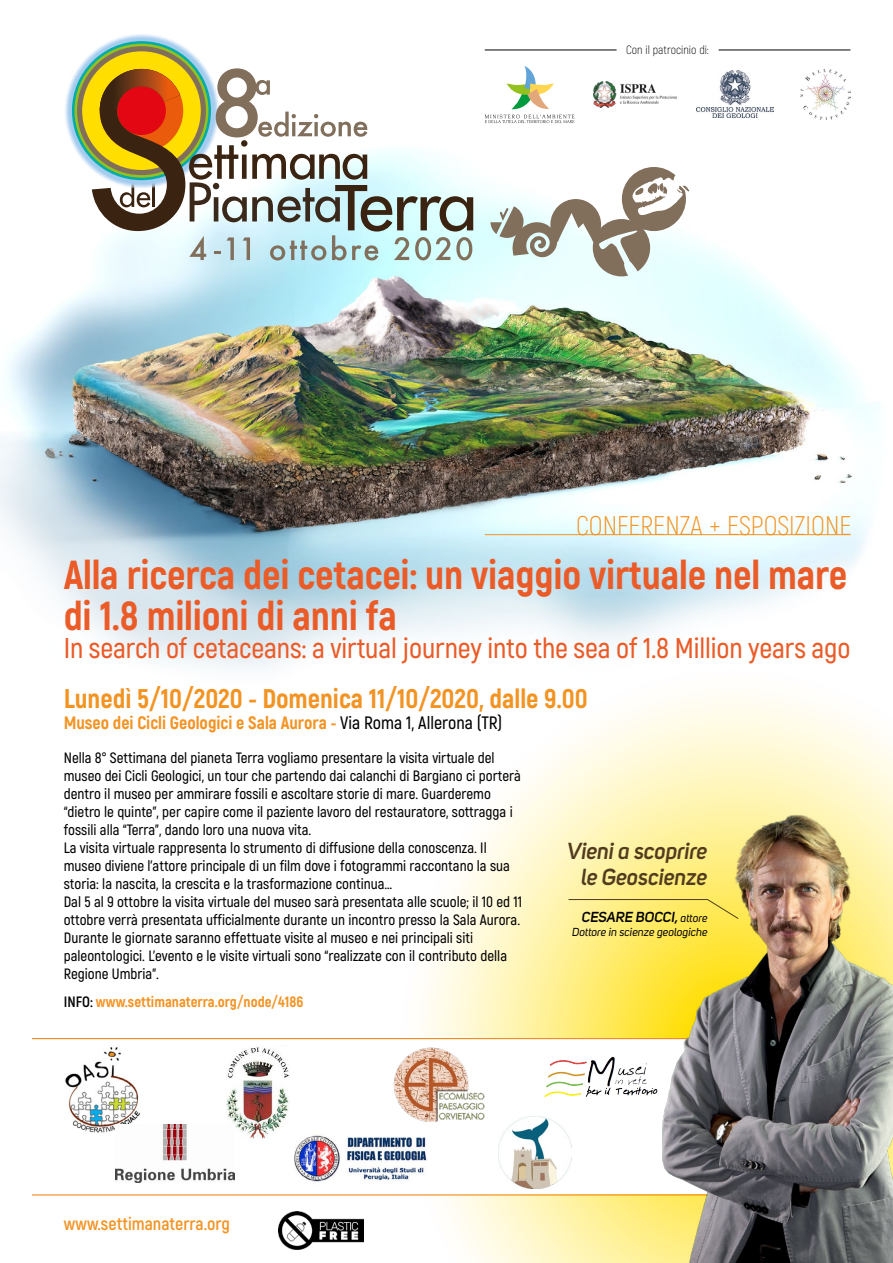
<style>
.page{position:relative;width:893px;height:1263px;background:#fff}
.page>*{position:absolute;margin:0;border:0;box-sizing:border-box;transform-origin:0 0}
.t1{font:800 40.5px/40.5px "Akrobat";letter-spacing:-.005em;color:#eb5b27}
.t2{font:600 28.5px "Akrobat";letter-spacing:-.005em;color:#eb5b27}
.t3{font:800 27px "Akrobat";color:#f39322}
.t4{font:300 27px "Akrobat";color:#f39322}
.t5{font:italic 600 22.95px/25.8px "Uni Sans";letter-spacing:-.01em;color:#513c1e;text-align:right}
.t6{font:800 18px "Akrobat";color:#f39322}
.t7{font:700 18px "Akrobat";color:#f39322}
.t8{font:600 15px/18px "Akrobat";color:#000}
.t9{font:800 15px "Akrobat";color:#f39322}
.t10{font:italic 600 14.4px "Uni Sans";color:#000}
.t11{font:300 12px "Akrobat";color:#000}
.t12{font:italic 11.4px "Uni Sans";color:#000}
.s1{font-weight:600;color:#000}
.s2{font-weight:700;color:#000}
.s3{font-size:12.9px}
.s4{font-weight:400;font-size:11.4px}
</style>
<div class="page">
<img style="left:0;top:49px;width:879px;height:1201px">
<svg style="left:400px;top:669px;width:493px;height:594px"></svg>
<div style="left:33px;top:1038px;width:691px;height:156px;background:#fff"></div>
<hr style="left:32px;top:1038px;width:676px;height:1px;background:#ef7d00">
<hr style="left:32px;top:1195px;width:693px;height:1px;background:#ef7d00">
<img style="left:278px;top:1211px;width:85px;height:38px">
<svg style="left:64px;top:33px;width:155px;height:156px"></svg>
<svg style="left:72px;top:41px;width:139px;height:139px"></svg>
<div style="left:75px;top:44px;width:133px;height:134px;background:#95c11f;border-radius:50%"></div>
<div style="left:77px;top:46px;width:129px;height:129px;background:#816f5c;border-radius:50%"></div>
<div style="left:82px;top:51px;width:119px;height:119px;background:#ffde00;border-radius:50%"></div>
<svg style="left:92px;top:68px;width:381px;height:192px"></svg>
<hr style="left:485px;top:50px;width:132px;height:1px;background:#000">
<hr style="left:719px;top:50px;width:131px;height:1px;background:#000">
<img style="left:800px;top:69px;width:50px;height:50px">
<img style="left:594px;top:82px;width:83px;height:25px">
<svg style="left:485px;top:66px;width:89px;height:57px"></svg>
<img style="left:696px;top:71px;width:77px;height:47px">
<svg style="left:568px;top:899px;width:81px;height:20px;background:#f6e684"></svg>
<hr style="left:485px;top:534px;width:365px;height:1px;background:#f39322">
<img style="left:65px;top:1047px;width:76px;height:86px">
<img style="left:226px;top:1047px;width:63px;height:92px">
<img style="left:294px;top:1135px;width:133px;height:47px">
<img style="left:499px;top:1116px;width:73px;height:73px">
<img style="left:115px;top:1124px;width:119px;height:59px">
<img style="left:535px;top:1038px;width:114px;height:60px">
<img style="left:393px;top:1047px;width:92px;height:75px">
<img style="left:649px;top:806px;width:244px;height:457px">
<svg style="left:490px;top:167px;width:199px;height:109px"></svg>
<p class="t11" style="left:626px;top:42px;width:84px">Con il patrocinio di:</p>
<h3 class="t4" style="left:576px;top:509px;width:277px">CONFERENZA + ESPOSIZIONE</h3>
<h1 class="t1" style="left:64px;top:555px;width:785px">Alla ricerca dei cetacei: un viaggio virtuale nel mare di 1.8 milioni di anni fa</h1>
<h2 class="t2" style="left:64px;top:631px;width:788px">In search of cetaceans: a virtual journey into the sea of 1.8 Million years ago</h2>
<h3 class="t3" style="left:64px;top:681px;width:525px">Lunedì 5/10/2020 - Domenica 11/10/2020, dalle 9.00</h3>
<p class="t6" style="left:64px;top:711px;width:440px">Museo dei Cicli Geologici e Sala Aurora - <span class="s1">Via Roma 1, Allerona (TR)</span></p>
<p class="t8" style="left:64px;top:748px;width:460px">Nella 8° Settimana del pianeta Terra vogliamo presentare la visita virtuale del museo dei Cicli Geologici, un tour che partendo dai calanchi di Bargiano ci porterà dentro il museo per ammirare fossili e ascoltare storie di mare. Guarderemo “dietro le quinte”, per capire come il paziente lavoro del restauratore, sottragga i fossili alla “Terra”, dando loro una nuova vita.<br>La visita virtuale rappresenta lo strumento di diffusione della conoscenza. Il museo diviene l’attore principale di un film dove i fotogrammi raccontano la sua storia: la nascita, la crescita e la trasformazione continua…<br>Dal 5 al 9 ottobre la visita virtuale del museo sarà presentata alle scuole; il 10 ed 11 ottobre verrà presentata ufficialmente durante un incontro presso la Sala Aurora.<br>Durante le giornate saranno effettuate visite al museo e nei principali siti paleontologici. L’evento e le visite virtuali sono “realizzate con il contributo della Regione Umbria”.</p>
<p class="t9" style="left:64px;top:992px;width:241px"><span class="s2">INFO:</span> www.settimanaterra.org/node/4186</p>
<h3 class="t5" style="left:567px;top:838px;width:142px">Vieni a scoprire le Geoscienze</h3>
<p class="t10" style="left:582px;top:908px;width:127px">CESARE BOCCI<span class="s3">,</span> <span class="s4">attore</span></p>
<p class="t12" style="left:572px;top:925px;width:137px">Dottore in scienze geologiche</p>
<p class="t7" style="left:64px;top:1212px;width:168px">www.settimanaterra.org</p>
</div>
